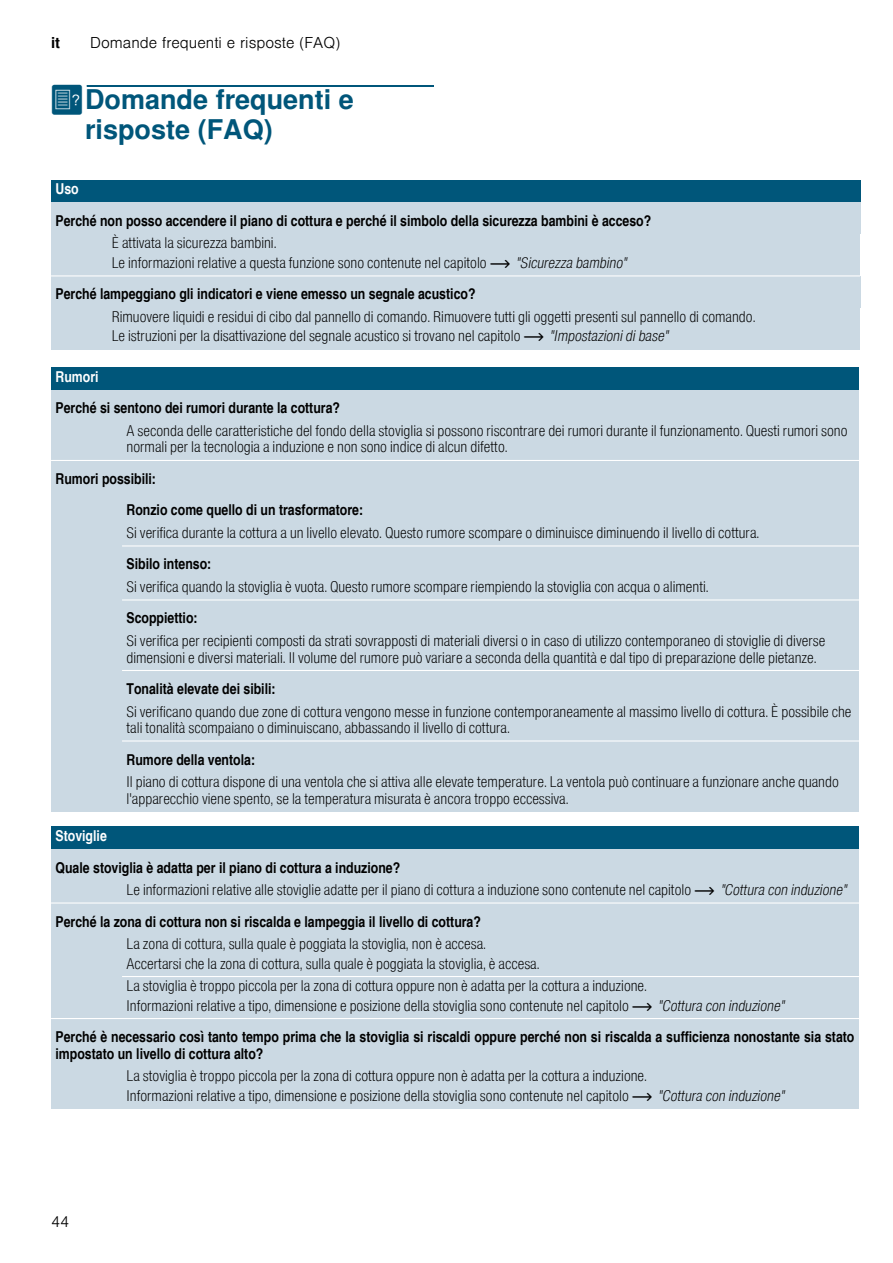
<style>
.page{position:relative;width:893px;height:1263px;background:#fff}
.page>*{position:absolute;margin:0;border:0;box-sizing:border-box;transform-origin:0 0}
.t1{font:700 27px/30px "Nimbus San L";color:#00567a}
.t2{font:15px/19.5px "Nimbus San L Lig Con";color:#000}
.t3{font:15px/31.5px "Nimbus San L Bol Con";color:#000}
.t4{font:300 15px "Nimbus San L";color:#000}
.t5{font:15px "Nimbus San L Bol Con";color:#fff}
.t6{font:700 15px "Nimbus San L";color:#000}
.s1{font-family:"BSH Symb PG2";font-weight:400}
.s2{font-family:"BSH Symb PH1"}
.s3{font-family:"Nimbus San L Lig Con Ita"}
</style>
<div class="page">
<div style="left:87px;top:85px;width:347px;height:2px;border:1px solid #00567a"></div>
<div style="left:51px;top:180px;width:809px;height:22px;background:#00567a"></div>
<div style="left:51px;top:202px;width:809px;height:32px;background:#cbd9e3"></div>
<div style="left:51px;top:234px;width:56px;height:42px;background:#cbd9e3"></div>
<div style="left:107px;top:234px;width:753px;height:42px;background:#cbd9e3"></div>
<div style="left:51px;top:276px;width:809px;height:31px;background:#cbd9e3"></div>
<div style="left:51px;top:307px;width:56px;height:42px;background:#cbd9e3"></div>
<div style="left:107px;top:307px;width:753px;height:42px;background:#cbd9e3"></div>
<div style="left:51px;top:367px;width:808px;height:23px;background:#00567a"></div>
<div style="left:51px;top:390px;width:808px;height:31px;background:#cbd9e3"></div>
<div style="left:51px;top:421px;width:71px;height:39px;background:#cbd9e3"></div>
<div style="left:122px;top:421px;width:737px;height:39px;background:#cbd9e3"></div>
<div style="left:51px;top:460px;width:808px;height:32px;background:#cbd9e3"></div>
<div style="left:51px;top:492px;width:71px;height:31px;background:#cbd9e3"></div>
<div style="left:122px;top:492px;width:737px;height:31px;background:#cbd9e3"></div>
<div style="left:51px;top:523px;width:71px;height:23px;background:#cbd9e3"></div>
<div style="left:122px;top:523px;width:737px;height:23px;background:#cbd9e3"></div>
<div style="left:51px;top:546px;width:71px;height:31px;background:#cbd9e3"></div>
<div style="left:122px;top:546px;width:737px;height:31px;background:#cbd9e3"></div>
<div style="left:51px;top:577px;width:71px;height:23px;background:#cbd9e3"></div>
<div style="left:122px;top:577px;width:737px;height:23px;background:#cbd9e3"></div>
<div style="left:51px;top:600px;width:71px;height:31px;background:#cbd9e3"></div>
<div style="left:122px;top:600px;width:737px;height:31px;background:#cbd9e3"></div>
<div style="left:51px;top:631px;width:71px;height:39px;background:#cbd9e3"></div>
<div style="left:122px;top:631px;width:737px;height:39px;background:#cbd9e3"></div>
<div style="left:51px;top:670px;width:71px;height:32px;background:#cbd9e3"></div>
<div style="left:122px;top:670px;width:737px;height:32px;background:#cbd9e3"></div>
<div style="left:51px;top:702px;width:71px;height:39px;background:#cbd9e3"></div>
<div style="left:122px;top:702px;width:737px;height:39px;background:#cbd9e3"></div>
<div style="left:51px;top:741px;width:71px;height:31px;background:#cbd9e3"></div>
<div style="left:122px;top:741px;width:737px;height:31px;background:#cbd9e3"></div>
<div style="left:51px;top:772px;width:71px;height:39px;background:#cbd9e3"></div>
<div style="left:122px;top:772px;width:737px;height:39px;background:#cbd9e3"></div>
<div style="left:51px;top:826px;width:808px;height:23px;background:#00567a"></div>
<div style="left:51px;top:849px;width:808px;height:31px;background:#cbd9e3"></div>
<div style="left:51px;top:880px;width:71px;height:23px;background:#cbd9e3"></div>
<div style="left:122px;top:880px;width:737px;height:23px;background:#cbd9e3"></div>
<div style="left:51px;top:903px;width:808px;height:31px;background:#cbd9e3"></div>
<div style="left:51px;top:934px;width:71px;height:42px;background:#cbd9e3"></div>
<div style="left:122px;top:934px;width:737px;height:42px;background:#cbd9e3"></div>
<div style="left:51px;top:976px;width:71px;height:42px;background:#cbd9e3"></div>
<div style="left:122px;top:976px;width:737px;height:42px;background:#cbd9e3"></div>
<div style="left:51px;top:1018px;width:808px;height:48px;background:#cbd9e3"></div>
<div style="left:51px;top:1066px;width:71px;height:42px;background:#cbd9e3"></div>
<div style="left:122px;top:1066px;width:737px;height:42px;background:#cbd9e3"></div>
<hr style="left:51px;top:275px;width:809px;height:1px;background:#fff">
<hr style="left:51px;top:460px;width:808px;height:1px;background:#fff">
<hr style="left:122px;top:545px;width:737px;height:1px;background:#fff">
<hr style="left:122px;top:599px;width:737px;height:1px;background:#fff">
<hr style="left:122px;top:670px;width:737px;height:1px;background:#fff">
<hr style="left:122px;top:740px;width:737px;height:1px;background:#fff">
<hr style="left:51px;top:902px;width:808px;height:1px;background:#fff">
<hr style="left:122px;top:976px;width:737px;height:1px;background:#fff">
<hr style="left:51px;top:1018px;width:808px;height:1px;background:#fff">
<p class="t6" style="left:51px;top:34px;width:11px">it</p>
<p class="t4" style="left:90px;top:33px;width:252px">Domande frequenti e risposte (FAQ)</p>
<h1 class="t1" style="left:85px;top:84px;width:270px;text-indent:-34px"><span class="s1">{</span>Domande frequenti e risposte (FAQ)</h1>
<p class="t5" style="left:56px;top:180px;width:25px">Uso</p>
<p class="t3" style="left:56px;top:204px;width:597px">Perché non posso accendere il piano di cottura e perché il simbolo della sicurezza bambini è acceso?</p>
<p class="t2" style="left:112px;top:233px;width:517px">È attivata la sicurezza bambini.<br>Le informazioni relative a questa funzione sono contenute nel capitolo <span class="s2">~</span> <span class="s3">"Sicurezza bambino"</span></p>
<p class="t3" style="left:56px;top:278px;width:421px">Perché lampeggiano gli indicatori e viene emesso un segnale acustico?</p>
<p class="t2" style="left:112px;top:306px;width:645px">Rimuovere liquidi e residui di cibo dal pannello di comando. Rimuovere tutti gli oggetti presenti sul pannello di comando.<br>Le istruzioni per la disattivazione del segnale acustico si trovano nel capitolo <span class="s2">~</span> <span class="s3">"Impostazioni di base"</span></p>
<p class="t5" style="left:56px;top:367px;width:45px">Rumori</p>
<p class="t3" style="left:56px;top:392px;width:286px">Perché si sentono dei rumori durante la cottura?</p>
<p class="t2" style="left:126px;top:422px;width:722px;line-height:16.5px">A seconda delle caratteristiche del fondo della stoviglia si possono riscontrare dei rumori durante il funzionamento. Questi rumori sono normali per la tecnologia a induzione e non sono indice di alcun difetto.</p>
<p class="t3" style="left:126px;top:462px;width:238px;text-indent:-71px">Rumori possibili:<br>Ronzio come quello di un trasformatore:</p>
<p class="t2" style="left:126px;top:522px;width:634px">Si verifica durante la cottura a un livello elevato. Questo rumore scompare o diminuisce diminuendo il livello di cottura.</p>
<p class="t3" style="left:126px;top:548px;width:86px">Sibilo intenso:</p>
<p class="t2" style="left:126px;top:576px;width:583px">Si verifica quando la stoviglia è vuota. Questo rumore scompare riempiendo la stoviglia con acqua o alimenti.</p>
<p class="t3" style="left:126px;top:602px;width:73px">Scoppiettio:</p>
<p class="t2" style="left:126px;top:632px;width:700px;line-height:16.5px">Si verifica per recipienti composti da strati sovrapposti di materiali diversi o in caso di utilizzo contemporaneo di stoviglie di diverse dimensioni e diversi materiali. Il volume del rumore può variare a seconda della quantità e dal tipo di preparazione delle pietanze.</p>
<p class="t3" style="left:126px;top:672px;width:151px">Tonalità elevate dei sibili:</p>
<p class="t2" style="left:126px;top:702px;width:726px;line-height:16.5px">Si verificano quando due zone di cottura vengono messe in funzione contemporaneamente al massimo livello di cottura. È possibile che tali tonalità scompaiano o diminuiscano, abbassando il livello di cottura.</p>
<p class="t3" style="left:126px;top:743px;width:130px">Rumore della ventola:</p>
<p class="t2" style="left:126px;top:773px;width:713px;line-height:16.5px">Il piano di cottura dispone di una ventola che si attiva alle elevate temperature. La ventola può continuare a funzionare anche quando l'apparecchio viene spento, se la temperatura misurata è ancora troppo eccessiva.</p>
<p class="t5" style="left:56px;top:826px;width:53px">Stoviglie</p>
<p class="t3" style="left:56px;top:851px;width:346px">Quale stoviglia è adatta per il piano di cottura a induzione?</p>
<p class="t2" style="left:126px;top:879px;width:722px">Le informazioni relative alle stoviglie adatte per il piano di cottura a induzione sono contenute nel capitolo <span class="s2">~</span> <span class="s3">"Cottura con induzione"</span></p>
<p class="t3" style="left:56px;top:905px;width:427px">Perché la zona di cottura non si riscalda e lampeggia il livello di cottura?</p>
<p class="t2" style="left:126px;top:933px;width:414px">La zona di cottura, sulla quale è poggiata la stoviglia, non è accesa.<br>Accertarsi che la zona di cottura, sulla quale è poggiata la stoviglia, è accesa.</p>
<p class="t2" style="left:126px;top:975px;width:659px">La stoviglia è troppo piccola per la zona di cottura oppure non è adatta per la cottura a induzione.<br>Informazioni relative a tipo, dimensione e posizione della stoviglia sono contenute nel capitolo <span class="s2">~</span> <span class="s3">"Cottura con induzione"</span></p>
<p class="t3" style="left:56px;top:1028px;width:800px;line-height:16.5px">Perché è necessario così tanto tempo prima che la stoviglia si riscaldi oppure perché non si riscalda a sufficienza nonostante sia stato impostato un livello di cottura alto?</p>
<p class="t2" style="left:126px;top:1065px;width:659px">La stoviglia è troppo piccola per la zona di cottura oppure non è adatta per la cottura a induzione.<br>Informazioni relative a tipo, dimensione e posizione della stoviglia sono contenute nel capitolo <span class="s2">~</span> <span class="s3">"Cottura con induzione"</span></p>
<p class="t4" style="left:51px;top:1211px;width:20px">44</p>
</div>
